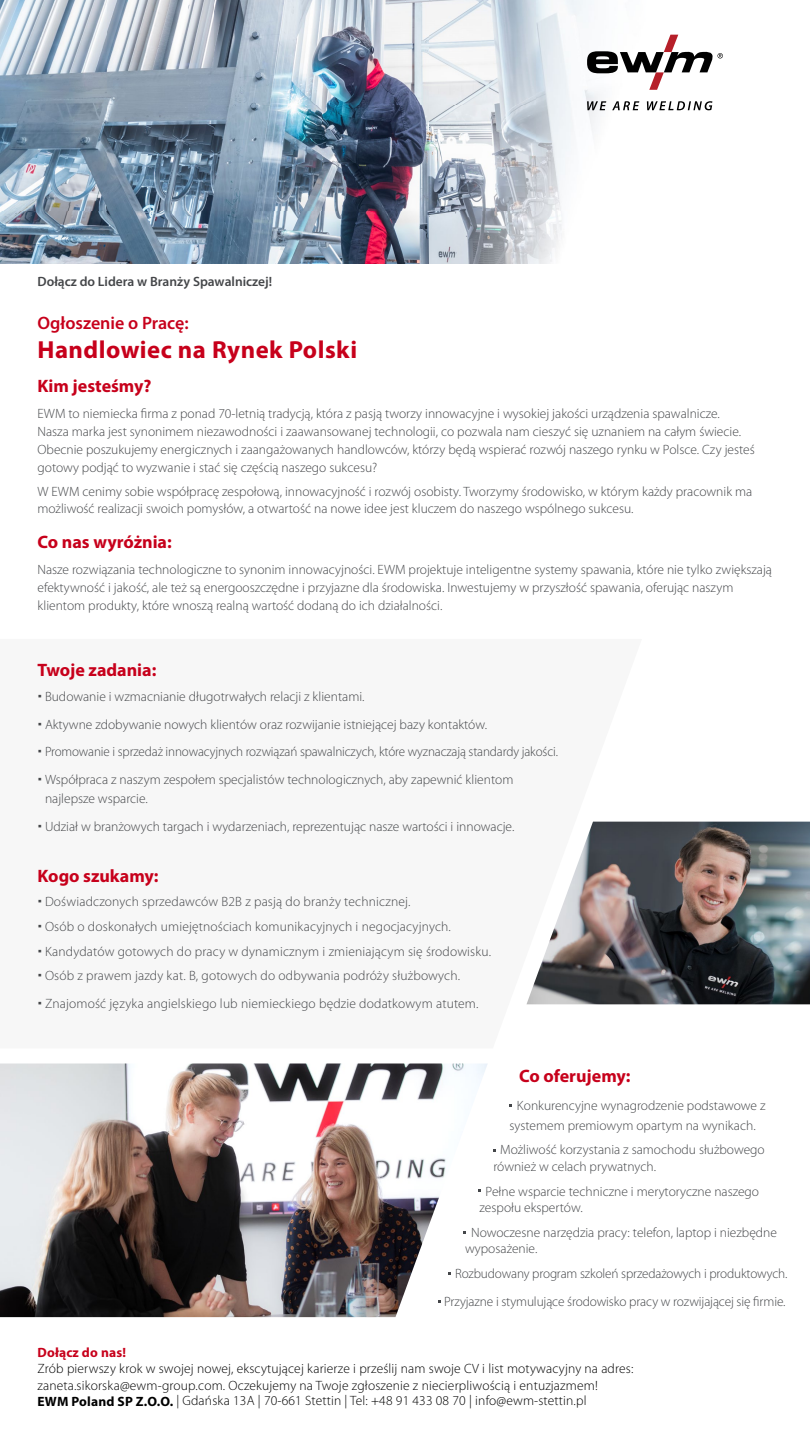
<style>
.page{position:relative;width:810px;height:1440px;background:#fff}
.page>*{position:absolute;margin:0;border:0;box-sizing:border-box;transform-origin:0 0}
.t1{font:700 24.75px "Myriad Pro";letter-spacing:.02em;color:#c7001b}
.t2{font:700 18px "Myriad Pro";color:#c7001b}
.t3{font:600 18px "Myriad Pro";color:#c7001b}
.t4{font:300 13.5px/18px "Myriad Pro";color:#444649}
.t5{font:300 13.5px/16.1px "Myriad Pro";letter-spacing:.01em;color:#000}
.t6{font:600 13.5px "Myriad Pro";color:#444649}
.t7{font:700 13.5px "Myriad Pro";letter-spacing:.01em;color:#c7001b}
.s1{font-weight:700}
</style>
<div class="page">
<img style="left:0;top:0;width:711px;height:211px">
<img style="left:0;top:211px;width:562px;height:53px">
<img style="left:642px;top:822px;width:168px;height:182px">
<img style="left:0;top:1064px;width:487px;height:253px">
<svg style="left:526px;top:821px;width:116px;height:184px"></svg>
<svg style="left:587px;top:101px;width:126px;height:9px"></svg>
<svg style="left:587px;top:35px;width:136px;height:55px"></svg>
<p class="t6" style="left:38px;top:273px;width:236px">Dołącz do Lidera w Branży Spawalniczej!</p>
<h2 class="t3" style="left:38px;top:311px;width:153px">Ogłoszenie o Pracę:</h2>
<h1 class="t1" style="left:38px;top:334px;width:321px">Handlowiec na Rynek Polski</h1>
<h2 class="t2" style="left:38px;top:374px;width:116px">Kim jesteśmy?</h2>
<p class="t4" style="left:38px;top:404px;width:719px">EWM to niemiecka firma z ponad 70-letnią tradycją, która z pasją tworzy innowacyjne i wysokiej jakości urządzenia spawalnicze.<br>Nasza marka jest synonimem niezawodności i zaawansowanej technologii, co pozwala nam cieszyć się uznaniem na całym świecie.<br>Obecnie poszukujemy energicznych i zaangażowanych handlowców, którzy będą wspierać rozwój naszego rynku w Polsce. Czy jesteś gotowy podjąć to wyzwanie i stać się częścią naszego sukcesu?</p>
<p class="t4" style="left:38px;top:484px;width:716px;line-height:16.5px">W EWM cenimy sobie współpracę zespołową, innowacyjność i rozwój osobisty. Tworzymy środowisko, w którym każdy pracownik ma możliwość realizacji swoich pomysłów, a otwartość na nowe idee jest kluczem do naszego wspólnego sukcesu.</p>
<h2 class="t2" style="left:38px;top:530px;width:136px">Co nas wyróżnia:</h2>
<p class="t4" style="left:38px;top:561px;width:736px">Nasze rozwiązania technologiczne to synonim innowacyjności. EWM projektuje inteligentne systemy spawania, które nie tylko zwiększają efektywność i jakość, ale też są energooszczędne i przyjazne dla środowiska. Inwestujemy w przyszłość spawania, oferując naszym klientom produkty, które wnoszą realną wartość dodaną do ich działalności.</p>
<h2 class="t2" style="left:38px;top:658px;width:120px">Twoje zadania:</h2>
<p class="t4" style="left:45px;top:683px;width:514px;line-height:27.8px">Budowanie i wzmacnianie długotrwałych relacji z klientami.<br>Aktywne zdobywanie nowych klientów oraz rozwijanie istniejącej bazy kontaktów.<br>Promowanie i sprzedaż innowacyjnych rozwiązań spawalniczych, które wyznaczają standardy jakości.<br>Współpraca z naszym zespołem specjalistów technologicznych, aby zapewnić klientom</p>
<p class="t4" style="left:45px;top:785px;width:471px;line-height:27.8px">najlepsze wsparcie.<br>Udział w branżowych targach i wydarzeniach, reprezentując nasze wartości i innowacje.</p>
<h2 class="t2" style="left:38px;top:864px;width:123px">Kogo szukamy:</h2>
<p class="t4" style="left:45px;top:890px;width:448px;line-height:24.8px">Doświadczonych sprzedawców B2B z pasją do branży technicznej.<br>Osób o doskonałych umiejętnościach komunikacyjnych i negocjacyjnych.<br>Kandydatów gotowych do pracy w dynamicznym i zmieniającym się środowisku.<br>Osób z prawem jazdy kat. B, gotowych do odbywania podróży służbowych.</p>
<p class="t4" style="left:45px;top:995px;width:435px">Znajomość języka angielskiego lub niemieckiego będzie dodatkowym atutem.</p>
<h2 class="t2" style="left:519px;top:1065px;width:113px">Co oferujemy:</h2>
<p class="t4" style="left:509px;top:1096px;width:258px;line-height:19.5px;text-indent:8px">Konkurencyjne wynagrodzenie podstawowe z systemem premiowym opartym na wynikach.</p>
<p class="t4" style="left:493px;top:1142px;width:273px;line-height:16.5px;text-indent:7px">Możliwość korzystania z samochodu służbowego również w celach prywatnych.</p>
<p class="t4" style="left:480px;top:1183px;width:281px;line-height:16.5px;text-indent:6px">Pełne wsparcie techniczne i merytoryczne naszego zespołu ekspertów.</p>
<p class="t4" style="left:465px;top:1224px;width:314px;line-height:16.5px;text-indent:6px">Nowoczesne narzędzia pracy: telefon, laptop i niezbędne wyposażenie.</p>
<p class="t4" style="left:444px;top:1260px;width:345px;line-height:27.8px;text-align:right">Rozbudowany program szkoleń sprzedażowych i produktowych.<br>Przyjazne i stymulujące środowisko pracy w rozwijającej się firmie.</p>
<p class="t7" style="left:38px;top:1343px;width:90px">Dołącz do nas!</p>
<p class="t5" style="left:38px;top:1361px;width:597px">Zrób pierwszy krok w swojej nowej, ekscytującej karierze i prześlij nam swoje CV i list motywacyjny na adres: zaneta.sikorska@ewm-group.com. Oczekujemy na Twoje zgłoszenie z niecierpliwością i entuzjazmem!<br><span class="s1">EWM Poland SP Z.O.O.</span> | Gdańska 13A | 70-661 Stettin | Tel: +48 91 433 08 70 | info@ewm-stettin.pl</p>
</div>
